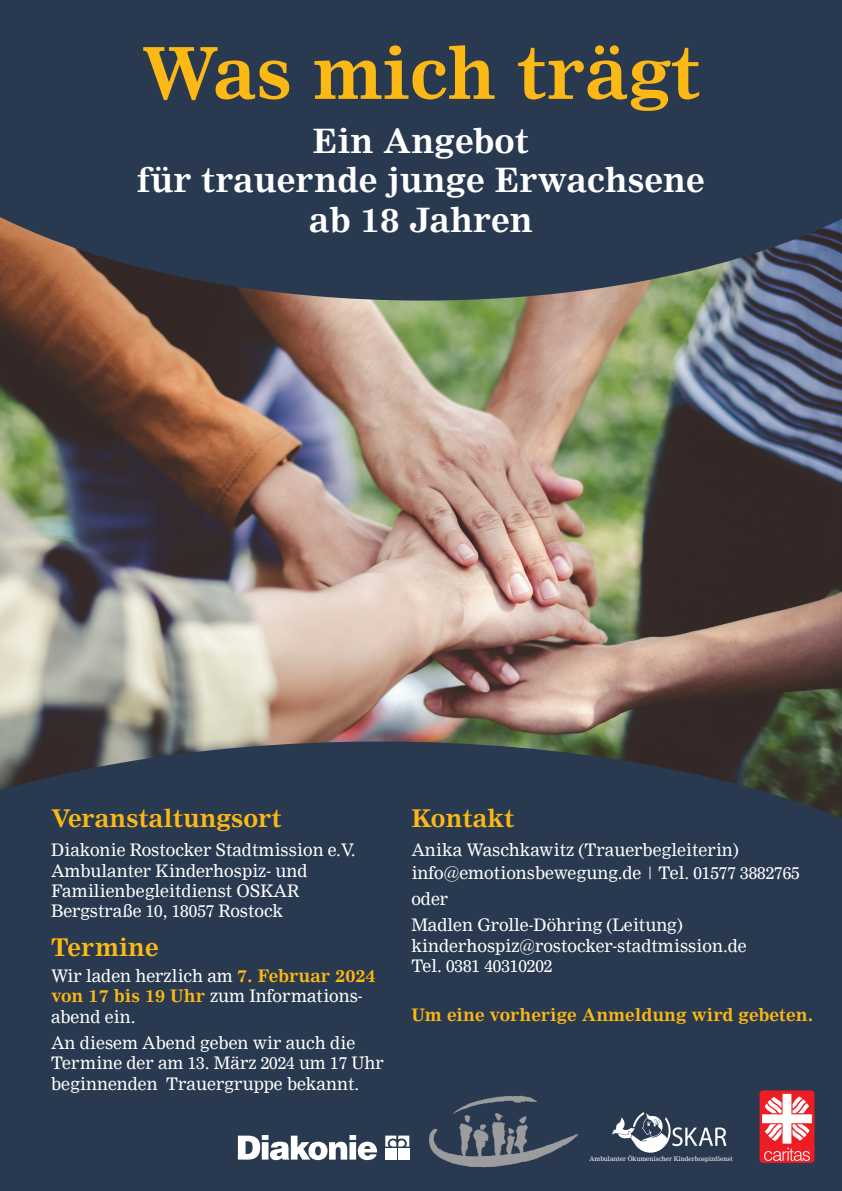
<style>
.page{position:relative;width:842px;height:1191px;background:#fff}
.page>*{position:absolute;margin:0;border:0;box-sizing:border-box;transform-origin:0 0}
.t1{font:700 70px "Nimrod";color:#fcb814}
.t2{font:700 33px/39.6px "Nimrod";color:#fff;text-align:center}
.t3{font:700 24px "Nimrod";color:#fcb814}
.t4{font:17px/20.4px "Nimrod";color:#fff}
.t5{font:700 17px "Nimrod";color:#fcb814}
.t6{font:6.2px "Nimrod";color:#fff}
.s1{font-weight:700;color:#fcb814}
</style>
<div class="page">
<img style="left:0;top:300px;width:842px;height:441px">
<svg style="left:0;top:0;width:842px;height:300px;background:#2f3d50"></svg>
<div style="left:0;top:741px;width:842px;height:450px;background:#293a50"></div>
<svg style="left:612px;top:1112px;width:114px;height:42px"></svg>
<svg style="left:385px;top:1135px;width:24px;height:11px"></svg>
<div style="left:385px;top:1148px;width:11px;height:11px;background:#fff"></div>
<div style="left:398px;top:1148px;width:11px;height:11px;background:#fff"></div>
<svg style="left:238px;top:1135px;width:139px;height:25px"></svg>
<div style="left:759px;top:1090px;width:55px;height:72px;background:#ee1d23;border-radius:4px"></div>
<svg style="left:762px;top:1093px;width:50px;height:67px"></svg>
<img style="left:430px;top:1087px;width:147px;height:88px">
<h1 class="t1" style="left:141px;top:32px;width:561px">Was mich trägt</h1>
<h2 class="t2" style="left:137px;top:121px;width:569px">Ein Angebot<br>für trauernde junge Erwachsene ab 18 Jahren</h2>
<h3 class="t3" style="left:51px;top:804px;width:232px">Veranstaltungsort</h3>
<p class="t4" style="left:51px;top:840px;width:306px">Diakonie Rostocker Stadtmission e.V.<br>Ambulanter Kinderhospiz- und<br>Familienbegleitdienst OSKAR<br>Bergstraße 10, 18057 Rostock</p>
<h3 class="t3" style="left:51px;top:933px;width:109px">Termine</h3>
<p class="t4" style="left:51px;top:965px;width:326px">Wir laden herzlich am <span class="s1">7. Februar 2024 von 17 bis 19 Uhr</span> zum Informations&shy;abend ein.</p>
<p class="t4" style="left:51px;top:1032px;width:334px">An diesem Abend geben wir auch die<br>Termine der am 13. März 2024 um 17 Uhr beginnenden Trauergruppe bekannt.</p>
<h3 class="t3" style="left:411px;top:804px;width:105px">Kontakt</h3>
<p class="t4" style="left:411px;top:838px;width:390px;line-height:23.2px">Anika Waschkawitz (Trauerbegleiterin) info@emotionsbewegung.de | Tel. 01577 3882765</p>
<p class="t4" style="left:411px;top:886px;width:273px;line-height:26.1px">oder<br>Madlen Grolle-Döhring (Leitung)</p>
<p class="t4" style="left:411px;top:935px;width:337px">kinderhospiz@rostocker-stadtmission.de<br>Tel. 0381 40310202</p>
<p class="t5" style="left:411px;top:1005px;width:403px">Um eine vorherige Anmeldung wird gebeten.</p>
<p class="t6" style="left:589px;top:1155px;width:145px">Ambulanter Ökumenischer Kinderhospizdienst</p>
</div>
